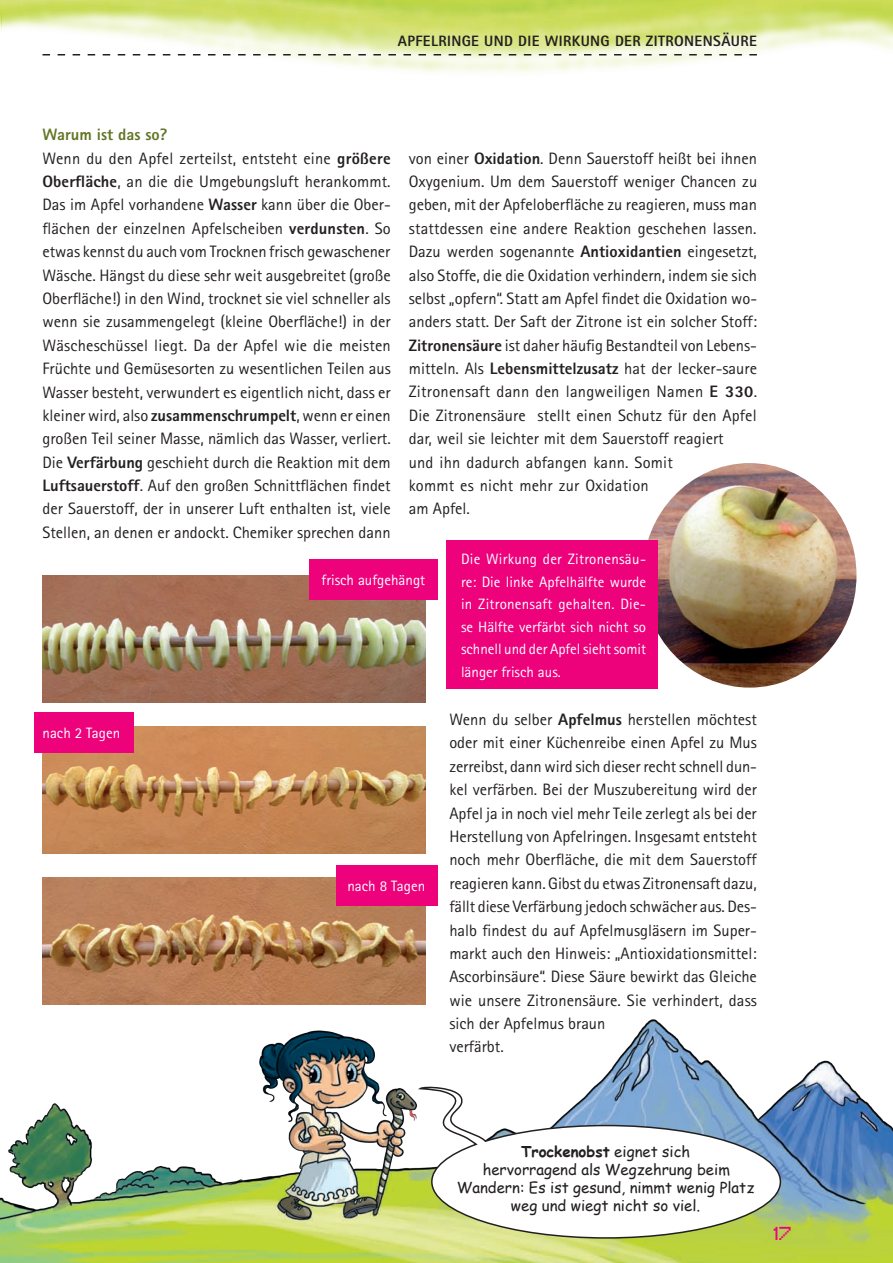
<style>
.page{position:relative;width:893px;height:1263px;background:#fff}
.page>*{position:absolute;margin:0;border:0;box-sizing:border-box;transform-origin:0 0}
.t1{font:16.5px/23.4px "Rotis Sans Serif";color:#231f20}
.t2{font:15px/22.5px "Rotis Sans Serif";color:#fff;text-align:justify}
.t3{font:15px/18px "Comic Sans MS";color:#231f20;text-align:center}
.t4{font:800 15px "Rotis Sans Serif";letter-spacing:.025em;color:#231f20}
.t5{font:15px "Pixel FJ8 pt 1 Normal";color:#ed027c}
.s1{font-weight:800;color:#627524}
.s2{font-weight:800}
.s3{font-weight:700}
</style>
<div class="page">
<img style="left:0;top:0;width:893px;height:73px">
<svg style="left:43px;top:54px;width:714px;height:1px"></svg>
<img style="left:0;top:1019px;width:893px;height:244px">
<svg style="left:417px;top:1085px;width:365px;height:154px"></svg>
<img style="left:43px;top:575px;width:382px;height:128px">
<img style="left:43px;top:726px;width:382px;height:128px">
<img style="left:43px;top:877px;width:382px;height:128px">
<img style="left:648px;top:463px;width:208px;height:225px">
<div style="left:446px;top:540px;width:211px;height:148px;background:#ed027c"></div>
<div style="left:309px;top:559px;width:129px;height:40px;background:#ed027c"></div>
<div style="left:34px;top:712px;width:99px;height:40px;background:#ed027c"></div>
<div style="left:336px;top:865px;width:102px;height:40px;background:#ed027c"></div>
<p class="t4" style="left:398px;top:32px;width:360px">Apfelringe und die Wirkung der Zitronensäure</p>
<p class="t1" style="left:43px;top:123px;width:350px"><span class="s1">Warum ist das so?<br></span>Wenn du den Apfel zerteilst, entsteht eine <span class="s2">größere Oberfläche</span>, an die die Umgebungsluft herankommt.<br>Das im Apfel vorhandene <span class="s2">Wasser</span> kann über die Ober&shy;flächen der einzelnen Apfelscheiben <span class="s2">verdunsten</span>. So etwas kennst du auch vom Trocknen frisch gewaschener Wäsche. Hängst du diese sehr weit ausgebreitet (große Oberfläche!) in den Wind, trocknet sie viel schneller als wenn sie zusammengelegt (kleine Oberfläche!) in der Wäscheschüssel liegt. Da der Apfel wie die meisten Früchte und Gemüsesorten zu wesentlichen Teilen aus Wasser besteht, verwundert es eigentlich nicht, dass er kleiner wird, also <span class="s2">zusammenschrumpelt</span>, wenn er einen großen Teil seiner Masse, nämlich das Wasser, verliert.<br>Die <span class="s2">Verfärbung</span> geschieht durch die Reaktion mit dem <span class="s2">Luftsauerstoff</span>. Auf den großen Schnittflächen findet der Sauerstoff, der in unserer Luft enthalten ist, viele Stellen, an denen er andockt. Chemiker sprechen dann</p>
<p class="t1" style="left:409px;top:146px;width:350px">von einer <span class="s2">Oxidation</span>. Denn Sauerstoff heißt bei ihnen Oxygenium. Um dem Sauerstoff weniger Chancen zu geben, mit der Apfeloberfläche zu reagieren, muss man stattdessen eine andere Reaktion geschehen lassen.<br>Dazu werden sogenannte <span class="s2">Antioxidantien</span> eingesetzt, also Stoffe, die die Oxidation verhindern, indem sie sich selbst „opfern“. Statt am Apfel findet die Oxidation wo&shy;anders statt. Der Saft der Zitrone ist ein solcher Stoff:<br><span class="s2">Zitronensäure</span> ist daher häufig Bestandteil von Lebens&shy;mitteln. Als <span class="s2">Lebensmittelzusatz</span> hat der lecker-saure Zitronensaft dann den langweiligen Namen <span class="s2">E 330</span>.<br>Die Zitronensäure stellt einen Schutz für den Apfel dar, weil sie leichter mit dem Sauerstoff reagiert<br>und ihn dadurch abfangen kann. Somit<br>kommt es nicht mehr zur Oxidation<br>am Apfel.</p>
<p class="t2" style="left:43px;top:721px;width:79px">nach 2 Tagen</p>
<p class="t2" style="left:322px;top:569px;width:105px">frisch aufgehängt</p>
<p class="t2" style="left:347px;top:874px;width:79px">nach 8 Tagen</p>
<p class="t2" style="left:461px;top:548px;width:187px">Die Wirkung der Zitronensäu&shy;re: Die linke Apfelhälfte wurde in Zitronensaft gehalten. Die&shy;se Hälfte verfärbt sich nicht so schnell und der Apfel sieht somit länger frisch aus.</p>
<p class="t1" style="left:449px;top:708px;width:309px">Wenn du selber <span class="s2">Apfelmus</span> herstellen möchtest oder mit einer Küchenreibe einen Apfel zu Mus zerreibst, dann wird sich dieser recht schnell dun&shy;kel verfärben. Bei der Muszubereitung wird der Apfel ja in noch viel mehr Teile zerlegt als bei der Herstellung von Apfelringen. Insgesamt entsteht noch mehr Oberfläche, die mit dem Sauerstoff reagieren kann. Gibst du etwas Zitronensaft dazu, fällt diese Verfärbung jedoch schwächer aus. Des&shy;halb findest du auf Apfelmusgläsern im Super&shy;markt auch den Hinweis: „Antioxidationsmittel:<br>Ascorbinsäure“. Diese Säure bewirkt das Gleiche wie unsere Zitronensäure. Sie verhindert, dass sich der Apfelmus braun<br>verfärbt.</p>
<p class="t3" style="left:457px;top:1142px;width:299px"><span class="s3">Trockenobst</span> eignet sich<br>hervorragend als Wegzehrung beim<br>Wandern: Es ist gesund, nimmt wenig Platz weg und wiegt nicht so viel.</p>
<p class="t5" style="left:774px;top:1221px;width:20px">17</p>
</div>
